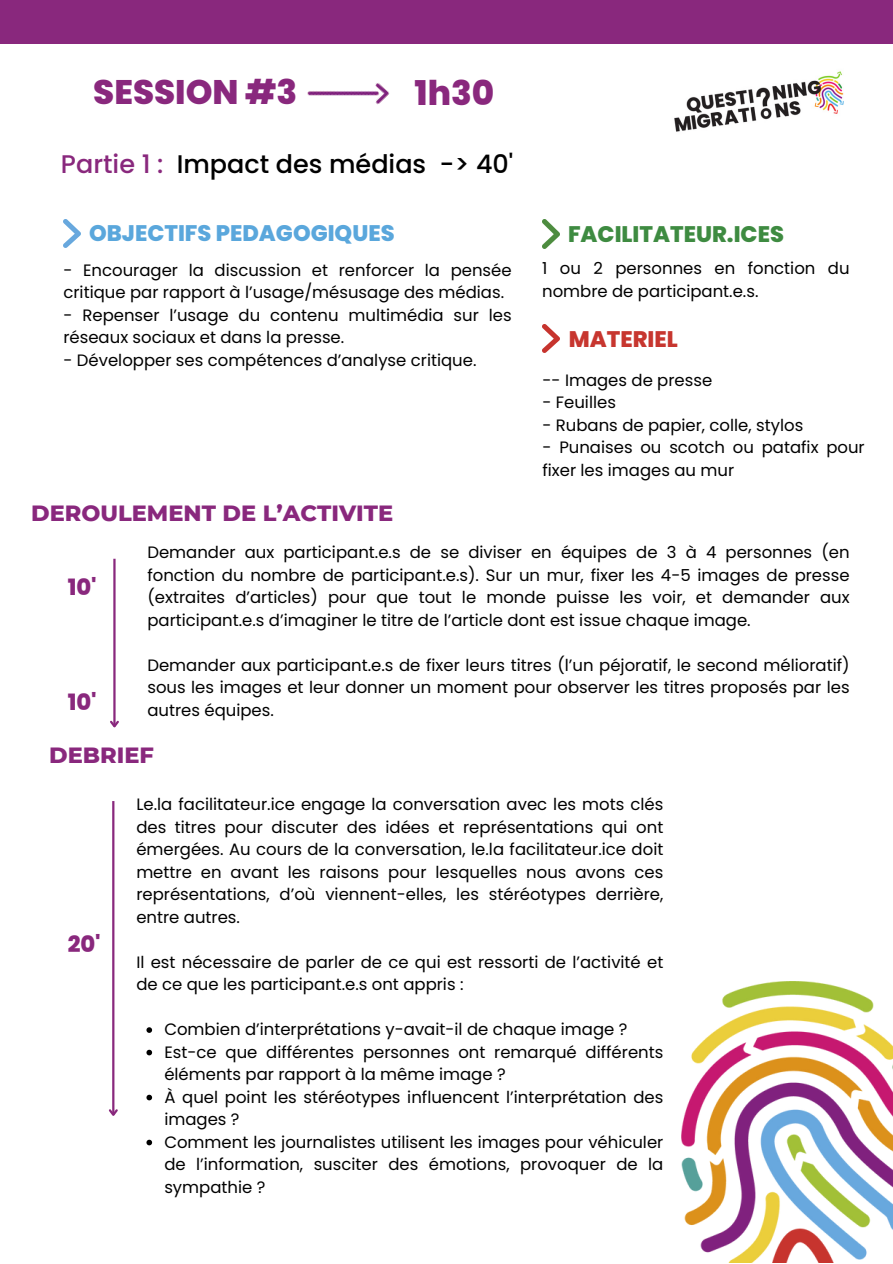
<style>
.page{position:relative;width:893px;height:1264px;background:#fff}
.page>*{position:absolute;margin:0;border:0;box-sizing:border-box;transform-origin:0 0}
.t1{font:800 34.05px "Poppins";color:#89287d}
.t2{font:500 25.5px "Poppins";color:#000}
.t3{font:800 22.5px "Montserrat";color:#89287d}
.t4{font:800 22.5px "Poppins";color:#5aa7dc}
.t5{font:800 22.5px "Poppins";color:#3e8b41}
.t6{font:800 22.5px "Poppins";color:#89287d}
.t7{font:800 22.5px "Poppins";color:#c7362f}
.t8{font:16.5px/22.5px "Poppins";color:#000}
.s1{color:#89287d}
</style>
<div class="page">
<img style="left:542px;top:220px;width:17px;height:28px">
<img style="left:64px;top:219px;width:17px;height:29px">
<img style="left:542px;top:325px;width:17px;height:28px">
<img style="left:681px;top:981px;width:211px;height:281px">
<img style="left:674px;top:71px;width:170px;height:61px">
<hr style="left:113px;top:558px;width:3px;height:168px;background:#89287d">
<svg style="left:110px;top:718px;width:9px;height:10px"></svg>
<svg style="left:146px;top:1027px;width:6px;height:5px"></svg>
<svg style="left:146px;top:1049px;width:6px;height:6px"></svg>
<svg style="left:146px;top:1094px;width:6px;height:6px"></svg>
<svg style="left:146px;top:1139px;width:6px;height:6px"></svg>
<hr style="left:112px;top:801px;width:2px;height:313px;background:#89287d">
<svg style="left:108px;top:1107px;width:10px;height:9px"></svg>
<div style="left:0;top:0;width:892px;height:44px;background:#89287d"></div>
<img style="left:307px;top:83px;width:83px;height:22px">
<p class="t1" style="left:93px;top:68px;width:205px">SESSION #3</p>
<p class="t1" style="left:414px;top:69px;width:81px">1h30</p>
<p class="t2" style="left:61px;top:146px;width:454px"><span class="s1">Partie 1 :</span> Impact des médias -&gt; 40'</p>
<p class="t4" style="left:89px;top:218px;width:307px">OBJECTIFS PEDAGOGIQUES</p>
<p class="t5" style="left:568px;top:218px;width:217px">FACILITATEUR.ICES</p>
<p class="t8" style="left:542px;top:257px;width:309px">1 ou 2 personnes en fonction du nombre de participant.e.s.</p>
<p class="t7" style="left:568px;top:323px;width:111px">MATERIEL</p>
<p class="t8" style="left:542px;top:368px;width:171px">-- Images de presse</p>
<p class="t8" style="left:542px;top:391px;width:75px">- Feuilles</p>
<p class="t8" style="left:542px;top:413px;width:262px">- Rubans de papier, colle, stylos</p>
<p class="t8" style="left:542px;top:436px;width:324px">- Punaises ou scotch ou patafix pour fixer les images au mur</p>
<p class="t8" style="left:63px;top:259px;width:449px">- Encourager la discussion et renforcer la pensée critique par rapport à l’usage/mésusage des médias.</p>
<p class="t8" style="left:63px;top:304px;width:449px">- Repenser l’usage du contenu multimédia sur les réseaux sociaux et dans la presse.</p>
<p class="t8" style="left:63px;top:348px;width:414px">- Développer ses compétences d’analyse critique.</p>
<p class="t3" style="left:31px;top:498px;width:363px">DEROULEMENT DE L’ACTIVITE</p>
<p class="t6" style="left:68px;top:571px;width:30px">10'</p>
<p class="t6" style="left:68px;top:686px;width:30px">10'</p>
<p class="t8" style="left:147px;top:541px;width:703px;text-align:justify">Demander aux participant.e.s de se diviser en équipes de 3 à 4 personnes (en fonction du nombre de participant.e.s). Sur un mur, fixer les 4-5 images de presse (extraites d’articles) pour que tout le monde puisse les voir, et demander aux participant.e.s d’imaginer le titre de l’article dont est issue chaque image.</p>
<p class="t8" style="left:147px;top:653px;width:703px;text-align:justify">Demander aux participant.e.s de fixer leurs titres (l’un péjoratif, le second mélioratif) sous les images et leur donner un moment pour observer les titres proposés par les autres équipes.</p>
<p class="t3" style="left:49px;top:741px;width:106px">DEBRIEF</p>
<p class="t6" style="left:68px;top:928px;width:35px">20'</p>
<p class="t8" style="left:136px;top:793px;width:528px;text-align:justify">Le.la facilitateur.ice engage la conversation avec les mots clés des titres pour discuter des idées et représentations qui ont émergées. Au cours de la conversation, le.la facilitateur.ice doit mettre en avant les raisons pour lesquelles nous avons ces représentations, d’où viennent-elles, les stéréotypes derrière, entre autres.</p>
<p class="t8" style="left:136px;top:950px;width:528px">Il est nécessaire de parler de ce qui est ressorti de l’activité et de ce que les participant.e.s ont appris :</p>
<p class="t8" style="left:164px;top:1018px;width:464px">Combien d’interprétations y-avait-il de chaque image ?</p>
<p class="t8" style="left:164px;top:1040px;width:500px">Est-ce que différentes personnes ont remarqué différents éléments par rapport à la même image ?</p>
<p class="t8" style="left:164px;top:1085px;width:500px">À quel point les stéréotypes influencent l’interprétation des images ?</p>
<p class="t8" style="left:164px;top:1130px;width:500px;text-align:justify">Comment les journalistes utilisent les images pour véhiculer de l’information, susciter des émotions, provoquer de la sympathie ?</p>
</div>
